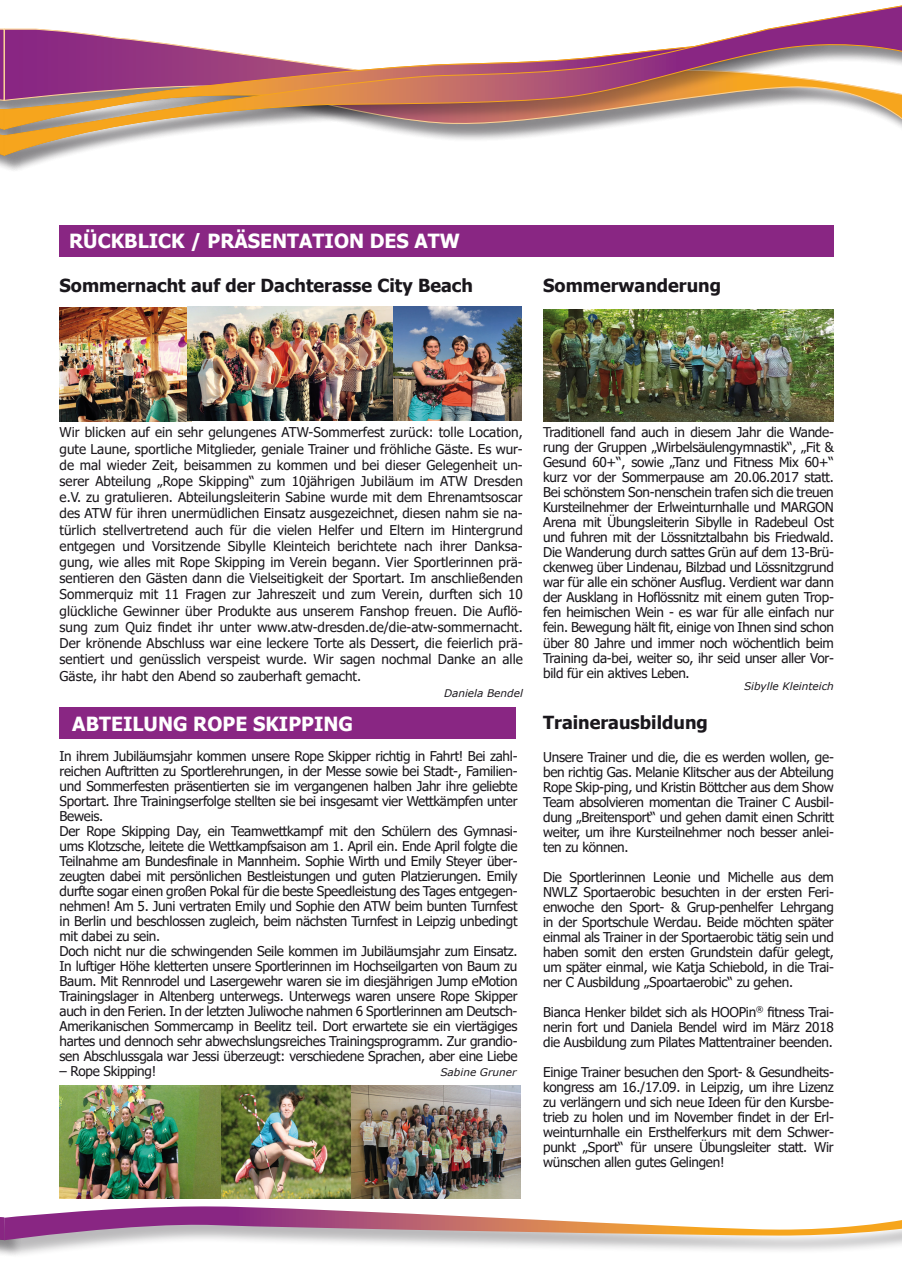
<style>
.page{position:relative;width:902px;height:1272px;background:#fff}
.page>*{position:absolute;margin:0;border:0;box-sizing:border-box;transform-origin:0 0}
.t1{font:700 19.5px "Tahoma";color:#fff}
.t2{font:700 18px "Tahoma";color:#1a171c}
.t3{font:13.5px/15px "Tahoma";letter-spacing:-.02em;color:#1a171c;text-align:justify}
.t4{font:italic 10.5px "Verdana";color:#1a171c}
</style>
<div class="page">
<div style="left:0;top:7px;width:23px;height:166px;background:#1a171c;opacity:.3"></div>
<svg style="left:0;top:7px;width:4px;height:149px"></svg>
<div style="left:7px;top:7px;width:894px;height:166px;background:#fff"></div>
<svg style="left:4px;top:5px;width:897px;height:151px"></svg>
<div style="left:0;top:1208px;width:23px;height:50px;background:#1a171c;opacity:.3"></div>
<div style="left:60px;top:225px;width:457px;height:32px;background:#892683"></div>
<div style="left:7px;top:1208px;width:894px;height:50px;background:#1a171c;opacity:.3"></div>
<svg style="left:0;top:1206px;width:901px;height:34px"></svg>
<div style="left:500px;top:225px;width:333px;height:32px;background:#892683"></div>
<div style="left:60px;top:707px;width:456px;height:31px;background:#892683"></div>
<img style="left:60px;top:308px;width:131px;height:113px">
<img style="left:392px;top:307px;width:130px;height:113px">
<img style="left:187px;top:307px;width:205px;height:113px">
<img style="left:543px;top:309px;width:290px;height:112px">
<img style="left:60px;top:1085px;width:161px;height:113px">
<img style="left:221px;top:1085px;width:131px;height:113px">
<img style="left:352px;top:1085px;width:168px;height:113px">
<h1 class="t1" style="left:69px;top:227px;width:392px">RÜCKBLICK / PRÄSENTATION DES ATW</h1>
<h2 class="t2" style="left:60px;top:272px;width:415px">Sommernacht auf der Dachterasse City Beach</h2>
<h2 class="t2" style="left:543px;top:272px;width:179px">Sommerwanderung</h2>
<p class="t3" style="left:60px;top:425px;width:465px;line-height:16.2px">Wir blicken auf ein sehr gelungenes ATW-Sommerfest zurück: tolle Location, gute Laune, sportliche Mitglieder, geniale Trainer und fröhliche Gäste. Es wur&shy;de mal wieder Zeit, beisammen zu kommen und bei dieser Gelegenheit un&shy;serer Abteilung „Rope Skipping“ zum 10jährigen Jubiläum im ATW Dresden e.V. zu gratulieren. Abteilungsleiterin Sabine wurde mit dem Ehrenamtsoscar des ATW für ihren unermüdlichen Einsatz ausgezeichnet, diesen nahm sie na&shy;türlich stellvertretend auch für die vielen Helfer und Eltern im Hintergrund entgegen und Vorsitzende Sibylle Kleinteich berichtete nach ihrer Danksa&shy;gung, wie alles mit Rope Skipping im Verein begann. Vier Sportlerinnen prä&shy;sentieren den Gästen dann die Vielseitigkeit der Sportart. Im anschließenden Sommerquiz mit 11 Fragen zur Jahreszeit und zum Verein, durften sich 10 glückliche Gewinner über Produkte aus unserem Fanshop freuen. Die Auflö&shy;sung zum Quiz findet ihr unter www.atw-dresden.de/die-atw-sommernacht.<br>Der krönende Abschluss war eine leckere Torte als Dessert, die feierlich prä&shy;sentiert und genüsslich verspeist wurde. Wir sagen nochmal Danke an alle Gäste, ihr habt den Abend so zauberhaft gemacht.</p>
<p class="t4" style="left:444px;top:685px;width:80px">Daniela Bendel</p>
<h1 class="t1" style="left:72px;top:709px;width:282px">ABTEILUNG ROPE SKIPPING</h1>
<p class="t3" style="left:60px;top:749px;width:459px;text-align:left">In ihrem Jubiläumsjahr kommen unsere Rope Skipper richtig in Fahrt! Bei zahl&shy;reichen Auftritten zu Sportlerehrungen, in der Messe sowie bei Stadt-, Familien&shy;und Sommerfesten präsentierten sie im vergangenen halben Jahr ihre geliebte Sportart. Ihre Trainingserfolge stellten sie bei insgesamt vier Wettkämpfen unter Beweis.<br>Der Rope Skipping Day, ein Teamwettkampf mit den Schülern des Gymnasi&shy;ums Klotzsche, leitete die Wettkampfsaison am 1. April ein. Ende April folgte die Teilnahme am Bundesfinale in Mannheim. Sophie Wirth und Emily Steyer über&shy;zeugten dabei mit persönlichen Bestleistungen und guten Platzierungen. Emily durfte sogar einen großen Pokal für die beste Speedleistung des Tages entgegen&shy;nehmen! Am 5. Juni vertraten Emily und Sophie den ATW beim bunten Turnfest in Berlin und beschlossen zugleich, beim nächsten Turnfest in Leipzig unbedingt mit dabei zu sein.<br>Doch nicht nur die schwingenden Seile kommen im Jubiläumsjahr zum Einsatz.<br>In luftiger Höhe kletterten unsere Sportlerinnen im Hochseilgarten von Baum zu Baum. Mit Rennrodel und Lasergewehr waren sie im diesjährigen Jump eMotion Trainingslager in Altenberg unterwegs. Unterwegs waren unsere Rope Skipper auch in den Ferien. In der letzten Juliwoche nahmen 6 Sportlerinnen am Deutsch-Amerikanischen Sommercamp in Beelitz teil. Dort erwartete sie ein viertägiges hartes und dennoch sehr abwechslungsreiches Trainingsprogramm. Zur grandio&shy;sen Abschlussgala war Jessi überzeugt: verschiedene Sprachen, aber eine Liebe</p>
<p class="t3" style="left:60px;top:1064px;width:98px">– Rope Skipping!</p>
<p class="t4" style="left:440px;top:1065px;width:78px">Sabine Gruner</p>
<p class="t3" style="left:543px;top:426px;width:292px">Traditionell fand auch in diesem Jahr die Wande&shy;rung der Gruppen „Wirbelsäulengymnastik“, „Fit &amp; Gesund 60+“, sowie „Tanz und Fitness Mix 60+“ kurz vor der Sommerpause am 20.06.2017 statt.<br>Bei schönstem Son-nenschein trafen sich die treuen Kursteilnehmer der Erlweinturnhalle und MARGON Arena mit Übungsleiterin Sibylle in Radebeul Ost und fuhren mit der Lössnitztalbahn bis Friedwald.<br>Die Wanderung durch sattes Grün auf dem 13-Brü&shy;ckenweg über Lindenau, Bilzbad und Lössnitzgrund war für alle ein schöner Ausflug. Verdient war dann der Ausklang in Hoflössnitz mit einem guten Trop&shy;fen heimischen Wein - es war für alle einfach nur fein. Bewegung hält fit, einige von Ihnen sind schon über 80 Jahre und immer noch wöchentlich beim Training da-bei, weiter so, ihr seid unser aller Vor&shy;bild für ein aktives Leben.</p>
<p class="t4" style="left:744px;top:679px;width:91px">Sibylle Kleinteich</p>
<h2 class="t2" style="left:543px;top:710px;width:166px">Trainerausbildung</h2>
<p class="t3" style="left:543px;top:750px;width:292px">Unsere Trainer und die, die es werden wollen, ge&shy;ben richtig Gas. Melanie Klitscher aus der Abteilung Rope Skip-ping, und Kristin Böttcher aus dem Show Team absolvieren momentan die Trainer C Ausbil&shy;dung „Breitensport“ und gehen damit einen Schritt weiter, um ihre Kursteilnehmer noch besser anlei&shy;ten zu können.</p>
<p class="t3" style="left:543px;top:870px;width:292px">Die Sportlerinnen Leonie und Michelle aus dem NWLZ Sportaerobic besuchten in der ersten Feri&shy;enwoche den Sport- &amp; Grup-penhelfer Lehrgang in der Sportschule Werdau. Beide möchten später einmal als Trainer in der Sportaerobic tätig sein und haben somit den ersten Grundstein dafür gelegt, um später einmal, wie Katja Schiebold, in die Trai&shy;ner C Ausbildung „Spoartaerobic“ zu gehen.</p>
<p class="t3" style="left:543px;top:1005px;width:292px">Bianca Henker bildet sich als HOOPin<sup>®</sup> fitness Trai&shy;nerin fort und Daniela Bendel wird im März 2018 die Ausbildung zum Pilates Mattentrainer beenden.</p>
<p class="t3" style="left:543px;top:1065px;width:292px">Einige Trainer besuchen den Sport- &amp; Gesundheits&shy;kongress am 16./17.09. in Leipzig, um ihre Lizenz zu verlängern und sich neue Ideen für den Kursbe&shy;trieb zu holen und im November findet in der Erl&shy;weinturnhalle ein Ersthelferkurs mit dem Schwer&shy;punkt „Sport“ für unsere Übungsleiter statt. Wir wünschen allen gutes Gelingen!</p>
</div>
